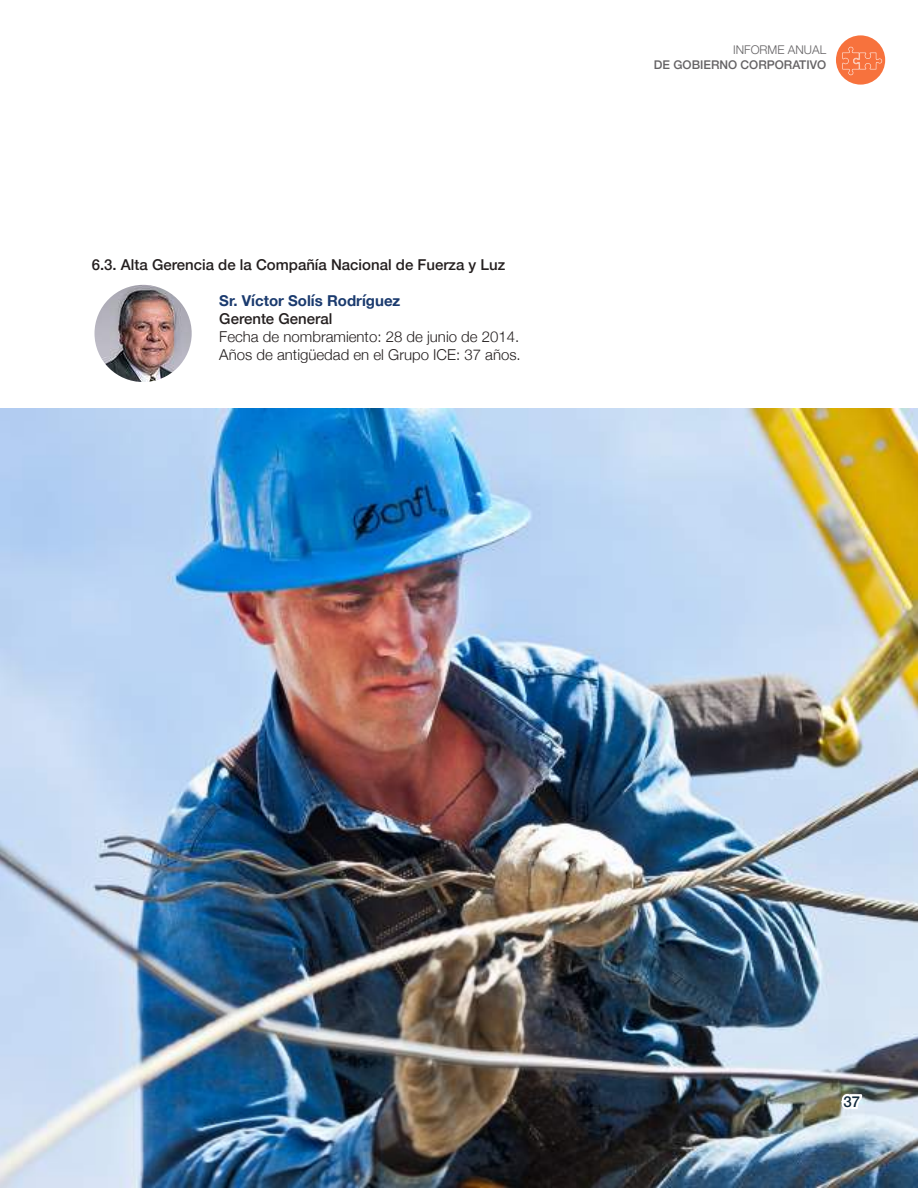
<style>
.page{position:relative;width:918px;height:1188px;background:#fff}
.page>*{position:absolute;margin:0;border:0;box-sizing:border-box;transform-origin:0 0}
.t1{font:300 15px/18px "Helvetica Neue";color:#241f1f}
.t2{font:500 15px "Helvetica Neue";color:#241f1f}
.t3{font:700 15px "Helvetica Neue";color:#1a3a6e}
.t4{font:500 15px "Helvetica Neue";color:#122a3d}
.t5{font:500 12px "Helvetica Neue";color:#656365}
.t6{font:300 12px "Helvetica Neue";color:#656365}
</style>
<div class="page">
<img style="left:0;top:409px;width:918px;height:779px">
<img style="left:94px;top:285px;width:98px;height:97px;border-radius:49px">
<div style="left:836px;top:35px;width:49px;height:50px;background:#f7723d;border-radius:50%"></div>
<svg style="left:842px;top:47px;width:40px;height:28px"></svg>
<svg style="left:838px;top:1090px;width:30px;height:23px"></svg>
<p class="t2" style="left:92px;top:253px;width:415px">6.3. Alta Gerencia de la Compañía Nacional de Fuerza y Luz</p>
<p class="t3" style="left:219px;top:289px;width:183px">Sr. Víctor Solís Rodríguez</p>
<p class="t2" style="left:219px;top:307px;width:115px">Gerente General</p>
<p class="t1" style="left:219px;top:327px;width:303px">Fecha de nombramiento: 28 de junio de 2014.<br>Años de antigüedad en el Grupo ICE: 37 años.</p>
<p class="t6" style="left:733px;top:40px;width:94px">INFORME ANUAL</p>
<p class="t5" style="left:654px;top:55px;width:174px">DE GOBIERNO CORPORATIVO</p>
<p class="t4" style="left:843px;top:1090px;width:18px">37</p>
</div>
